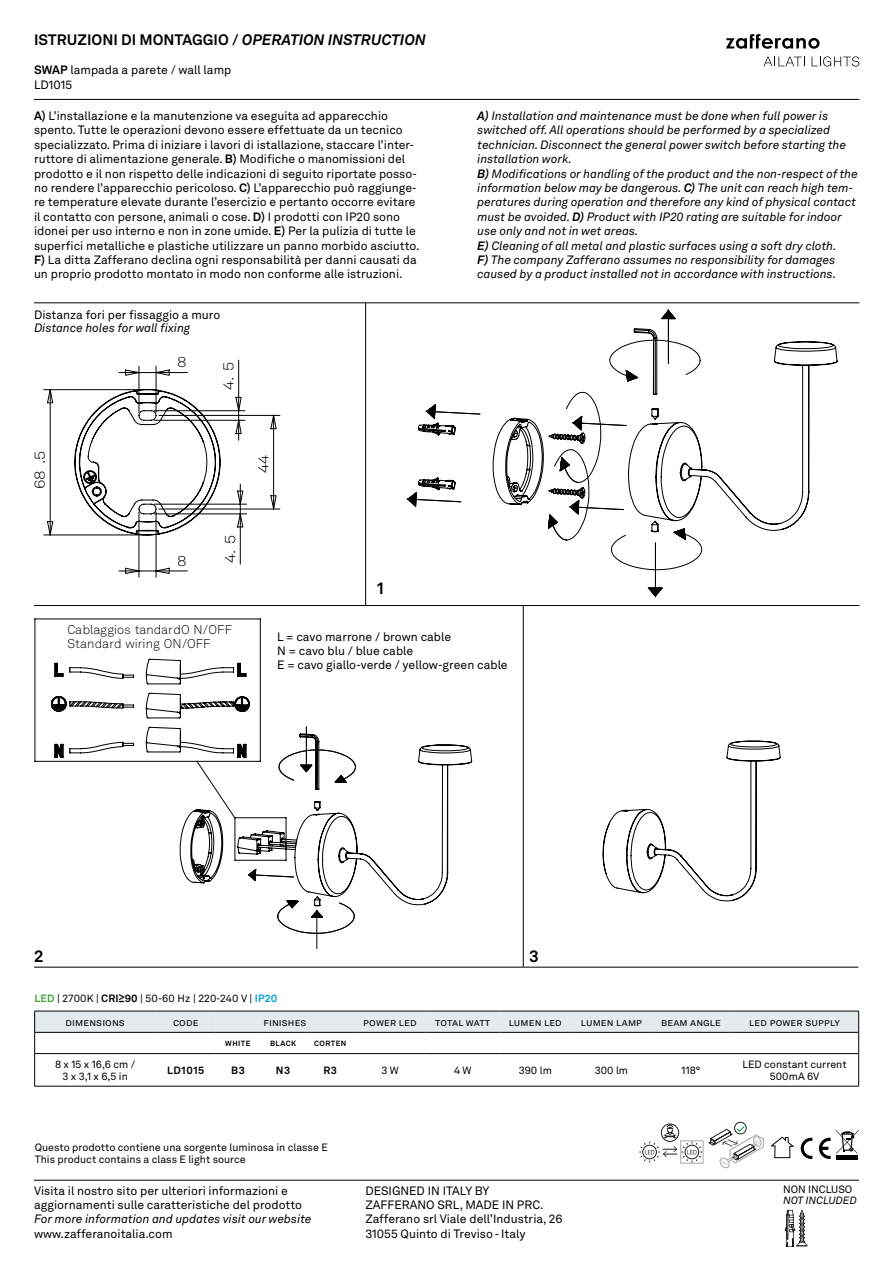
<style>
.page{position:relative;width:893px;height:1263px;background:#fff}
.page>*{position:absolute;margin:0;border:0;box-sizing:border-box;transform-origin:0 0}
.t1{font:700 16.5px "Akkurat LL";color:#000}
.t2{font:700 15px "Akkurat LL";color:#000}
.t3{font:300 14.4px "Akkurat LL";color:#000;scale:1.13 1}
.t4{font:300 12.6px/14.1px "Akkurat LL";color:#000}
.t5{font:12px/14.4px "Akkurat LL";color:#000}
.t6{font:italic 12px/14.4px "Akkurat LL";color:#000}
.t7{font:10.5px/12.6px "Akkurat LL";letter-spacing:.01em;color:#000;text-align:center}
.t8{font:700 10.5px "Akkurat LL";letter-spacing:.05em;color:#000}
.t9{font:italic 10.5px "Akkurat LL";color:#000}
.t10{font:700 7.5px "Akkurat LL";letter-spacing:.06em;color:#000}
.s1{font-style:italic}
.s2{font-weight:700}
.s3{font-weight:700;color:#3fa535}
.s4{font-family:"Century Gothic";font-weight:700}
.s5{font-weight:700;color:#009fe3}
</style>
<div class="page">
<hr style="left:34px;top:99px;width:825px;height:1px;background:#000">
<hr style="left:34px;top:1180px;width:825px;height:1px;background:#000">
<hr style="left:34px;top:967px;width:824px;height:1px;background:#000">
<hr style="left:34px;top:303px;width:825px;height:1px;background:#000">
<hr style="left:34px;top:605px;width:825px;height:1px;background:#000">
<hr style="left:523px;top:606px;width:1px;height:361px;background:#000">
<hr style="left:365px;top:303px;width:1px;height:302px;background:#000">
<svg style="left:785px;top:1210px;width:22px;height:37px"></svg>
<svg style="left:770px;top:1136px;width:24px;height:22px"></svg>
<svg style="left:726px;top:34px;width:94px;height:15px"></svg>
<svg style="left:764px;top:57px;width:41px;height:9px"></svg>
<svg style="left:812px;top:56px;width:47px;height:11px"></svg>
<svg style="left:801px;top:1138px;width:11px;height:21px"></svg>
<svg style="left:819px;top:1129px;width:40px;height:30px"></svg>
<hr style="left:836px;top:1155px;width:22px;height:4px;background:#000">
<svg style="left:34px;top:1011px;width:825px;height:42px"></svg>
<hr style="left:34px;top:1053px;width:1px;height:33px;background:#000">
<hr style="left:858px;top:1053px;width:1px;height:33px;background:#000">
<hr style="left:34px;top:1086px;width:122px;height:1px;background:#000">
<hr style="left:156px;top:1086px;width:60px;height:1px;background:#000">
<hr style="left:216px;top:1086px;width:44px;height:1px;background:#000">
<hr style="left:260px;top:1086px;width:46px;height:1px;background:#000">
<hr style="left:306px;top:1086px;width:48px;height:1px;background:#000">
<hr style="left:354px;top:1086px;width:72px;height:1px;background:#000">
<hr style="left:426px;top:1086px;width:74px;height:1px;background:#000">
<hr style="left:500px;top:1086px;width:71px;height:1px;background:#000">
<hr style="left:571px;top:1086px;width:81px;height:1px;background:#000">
<hr style="left:652px;top:1086px;width:78px;height:1px;background:#000">
<hr style="left:730px;top:1086px;width:129px;height:1px;background:#000">
<hr style="left:35px;top:1032px;width:121px;height:1px;background:#000">
<hr style="left:156px;top:1032px;width:60px;height:1px;background:#000">
<hr style="left:216px;top:1032px;width:44px;height:1px;background:#000">
<hr style="left:260px;top:1032px;width:46px;height:1px;background:#000">
<hr style="left:306px;top:1032px;width:48px;height:1px;background:#000">
<hr style="left:354px;top:1032px;width:72px;height:1px;background:#000">
<hr style="left:426px;top:1032px;width:74px;height:1px;background:#000">
<hr style="left:500px;top:1032px;width:71px;height:1px;background:#000">
<hr style="left:571px;top:1032px;width:81px;height:1px;background:#000">
<hr style="left:652px;top:1032px;width:78px;height:1px;background:#000">
<hr style="left:730px;top:1032px;width:128px;height:1px;background:#000">
<hr style="left:35px;top:1053px;width:121px;height:1px;background:#000">
<hr style="left:156px;top:1053px;width:60px;height:1px;background:#000">
<hr style="left:216px;top:1053px;width:44px;height:1px;background:#000">
<hr style="left:260px;top:1053px;width:46px;height:1px;background:#000">
<hr style="left:306px;top:1053px;width:48px;height:1px;background:#000">
<hr style="left:354px;top:1053px;width:72px;height:1px;background:#000">
<hr style="left:426px;top:1053px;width:74px;height:1px;background:#000">
<hr style="left:500px;top:1053px;width:71px;height:1px;background:#000">
<hr style="left:571px;top:1053px;width:81px;height:1px;background:#000">
<hr style="left:652px;top:1053px;width:78px;height:1px;background:#000">
<hr style="left:730px;top:1053px;width:128px;height:1px;background:#000">
<hr style="left:159px;top:509px;width:121px;height:1px;background:#000">
<hr style="left:159px;top:415px;width:121px;height:1px;background:#000">
<svg style="left:43px;top:359px;width:234px;height:219px"></svg>
<div style="left:734px;top:1122px;width:13px;height:12px;border:1px solid #211f21;border-radius:50%"></div>
<svg style="left:639px;top:1123px;width:125px;height:45px"></svg>
<svg style="left:702px;top:341px;width:136px;height:211px"></svg>
<svg style="left:555px;top:309px;width:147px;height:289px"></svg>
<svg style="left:406px;top:328px;width:254px;height:204px"></svg>
<svg style="left:316px;top:934px;width:2px;height:15px"></svg>
<svg style="left:198px;top:744px;width:275px;height:190px"></svg>
<svg style="left:34px;top:618px;width:322px;height:265px"></svg>
<svg style="left:602px;top:740px;width:179px;height:162px"></svg>
<p class="t2" style="left:34px;top:29px;width:393px">ISTRUZIONI DI MONTAGGIO / <span class="s1">OPERATION INSTRUCTION</span></p>
<p class="t5" style="left:34px;top:62px;width:199px"><span class="s2">SWAP</span> lampada a parete / wall lamp<br>LD1015</p>
<p class="t5" style="left:34px;top:108px;width:387px"><span class="s2">A)</span> L’installazione e la manutenzione va eseguita ad apparecchio spento. Tutte le operazioni devono essere effettuate da un tecnico specializzato. Prima di iniziare i lavori di istallazione, staccare l’inter&shy;ruttore di alimentazione generale. <span class="s2">B)</span> Modifiche o manomissioni del prodotto e il non rispetto delle indicazioni di seguito riportate posso&shy;no rendere l’apparecchio pericoloso. <span class="s2">C)</span> L’apparecchio può raggiunge&shy;re temperature elevate durante l’esercizio e pertanto occorre evitare il contatto con persone, animali o cose. <span class="s2">D)</span> I prodotti con IP20 sono idonei per uso interno e non in zone umide. <span class="s2">E)</span> Per la pulizia di tutte le superfici metalliche e plastiche utilizzare un panno morbido asciutto.<br><span class="s2">F)</span> La ditta Zafferano declina ogni responsabilità per danni causati da un proprio prodotto montato in modo non conforme alle istruzioni.</p>
<p class="t6" style="left:477px;top:108px;width:382px"><span class="s2">A)</span> Installation and maintenance must be done when full power is switched off. All operations should be performed by a specialized technician. Disconnect the general power switch before starting the installation work.<br><span class="s2">B)</span> Modifications or handling of the product and the non-respect of the information below may be dangerous. <span class="s2">C)</span> The unit can reach high tem&shy;peratures during operation and therefore any kind of physical contact must be avoided. <span class="s2">D)</span> Product with IP20 rating are suitable for indoor use only and not in wet areas.<br><span class="s2">E)</span> Cleaning of all metal and plastic surfaces using a soft dry cloth.<br><span class="s2">F)</span> The company Zafferano assumes no responsibility for damages caused by a product installed not in accordance with instructions.</p>
<p class="t5" style="left:34px;top:307px;width:188px">Distanza fori per fissaggio a muro</p>
<p class="t6" style="left:34px;top:320px;width:158px">Distance holes for wall fixing</p>
<p class="t3" style="left:177px;top:352px;width:10px">8</p>
<p class="t3" style="left:218px;top:390px;width:26px;rotate:-90deg">4. 5</p>
<p class="t3" style="left:30px;top:489px;width:35px;rotate:-90deg">68 .5</p>
<p class="t3" style="left:177px;top:550px;width:10px">8</p>
<p class="t3" style="left:220px;top:563px;width:26px;rotate:-90deg">4. 5</p>
<p class="t4" style="left:67px;top:622px;width:166px">Cablaggios tandardO N/OFF<br>Standard wiring ON/OFF</p>
<p class="t3" style="left:253px;top:473px;width:18px;rotate:-90deg">44</p>
<h1 class="t1" style="left:377px;top:575px;width:8px">1</h1>
<p class="t5" style="left:277px;top:629px;width:232px">L = cavo marrone / brown cable<br>N = cavo blu / blue cable<br>E = cavo giallo-verde / yellow-green cable</p>
<h1 class="t1" style="left:34px;top:943px;width:11px">2</h1>
<h1 class="t1" style="left:529px;top:943px;width:11px">3</h1>
<p class="t7" style="left:34px;top:991px;width:244px"><span class="s3">LED</span> | 2700K | <span class="s2">CRI</span><span class="s4">≥</span><span class="s2">90</span> | 50-60 Hz | 220-240 V | <span class="s5">IP20</span></p>
<p class="t7" style="left:66px;top:1015px;width:61px">dimensions</p>
<p class="t7" style="left:173px;top:1015px;width:27px">code</p>
<p class="t7" style="left:263px;top:1015px;width:45px">finishes</p>
<p class="t7" style="left:363px;top:1015px;width:55px">power led</p>
<p class="t7" style="left:435px;top:1015px;width:57px">total watt</p>
<p class="t7" style="left:509px;top:1015px;width:55px">lumen led</p>
<p class="t7" style="left:581px;top:1015px;width:63px">lumen lamp</p>
<p class="t7" style="left:661px;top:1015px;width:61px">beam angle</p>
<p class="t7" style="left:749px;top:1015px;width:92px">led power supply</p>
<p class="t10" style="left:225px;top:1037px;width:27px">WHITE</p>
<p class="t10" style="left:270px;top:1037px;width:28px">BLACK</p>
<p class="t10" style="left:314px;top:1037px;width:34px">CORTEN</p>
<p class="t7" style="left:55px;top:1057px;width:82px">8 x 15 x 16,6 cm /<br>3 x 3,1 x 6,5 in</p>
<p class="t8" style="left:167px;top:1062px;width:39px">LD1015</p>
<p class="t8" style="left:231px;top:1062px;width:15px">B3</p>
<p class="t8" style="left:276px;top:1062px;width:16px">N3</p>
<p class="t8" style="left:323px;top:1062px;width:15px">R3</p>
<p class="t7" style="left:381px;top:1063px;width:19px">3 W</p>
<p class="t7" style="left:454px;top:1063px;width:19px">4 W</p>
<p class="t7" style="left:519px;top:1063px;width:35px">390 lm</p>
<p class="t7" style="left:595px;top:1063px;width:35px">300 lm</p>
<p class="t7" style="left:682px;top:1063px;width:20px">118°</p>
<p class="t7" style="left:742px;top:1057px;width:106px">LED constant current<br>500mA 6V</p>
<p class="t7" style="left:35px;top:1140px;width:295px;text-align:left">Questo prodotto contiene una sorgente luminosa in classe E<br>This product contains a class E light source</p>
<p class="t5" style="left:34px;top:1182px;width:270px">Visita il nostro sito per ulteriori informazioni e aggiornamenti sulle caratteristiche del prodotto</p>
<p class="t6" style="left:34px;top:1211px;width:279px">For more information and updates visit our website</p>
<p class="t5" style="left:34px;top:1226px;width:140px">www.zafferanoitalia.com</p>
<p class="t5" style="left:365px;top:1182px;width:199px">DESIGNED IN ITALY BY<br>ZAFFERANO SRL, MADE IN PRC.<br>Zafferano srl Viale dell’Industria, 26<br>31055 Quinto di Treviso - Italy</p>
<p class="t7" style="left:783px;top:1183px;width:71px">NON INCLUSO</p>
<p class="t9" style="left:783px;top:1192px;width:75px">NOT INCLUDED</p>
</div>
